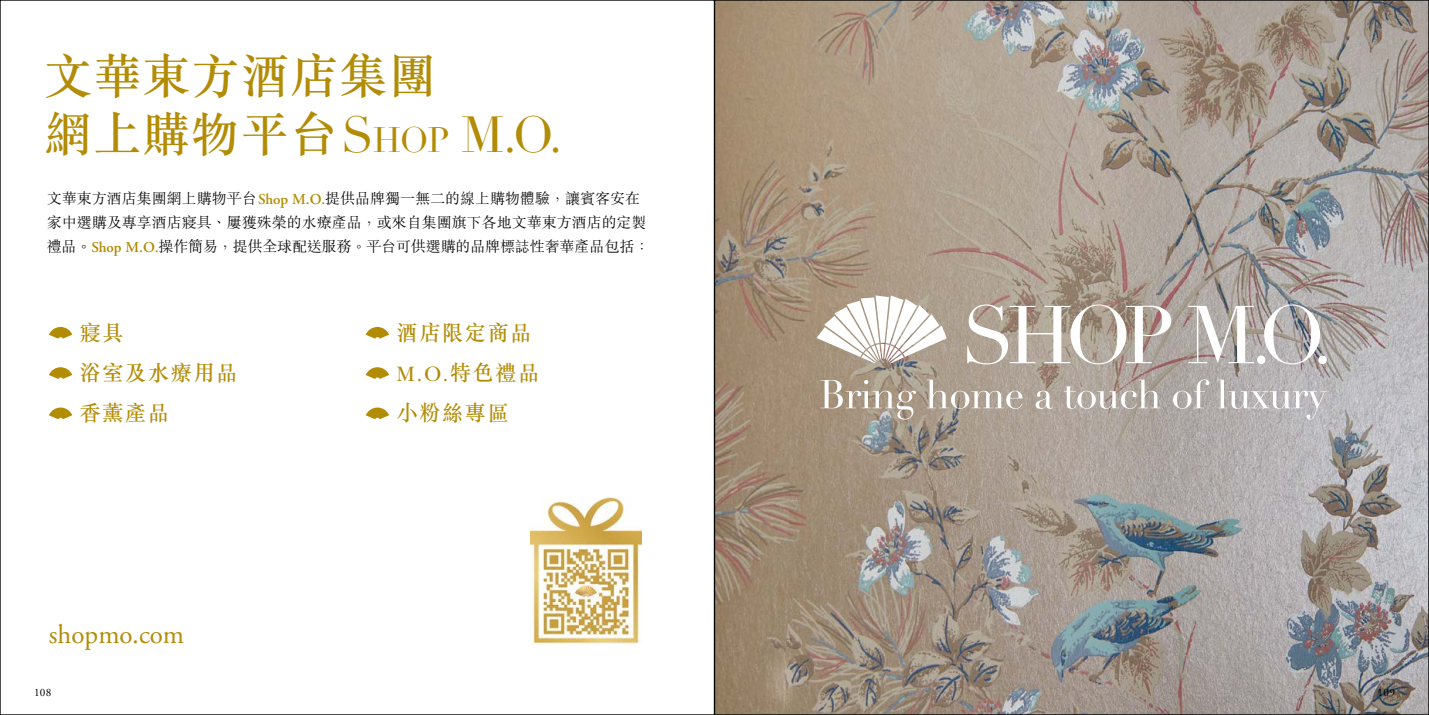
<style>
.page{position:relative;width:1429px;height:715px;background:#fff}
.page>*{position:absolute;margin:0;border:0;box-sizing:border-box;transform-origin:0 0}
.t1{font:500 48px/58.5px "M Sung HK";letter-spacing:.025em;color:#b38c06}
.t2{font:27px "Adobe Garamond Pro";color:#b38c06}
.t3{font:500 21.75px/40.2px "M Sung HK";letter-spacing:.08em;color:#b38c06}
.t4{font:300 15px/24px "M Sung HK";color:#000}
.t5{font:11.25px "Adobe Garamond Pro";letter-spacing:.03em;color:#000}
.s1{font-family:"Didot";font-weight:400;font-size:49.5px}
.s2{font-family:"Didot";font-weight:400;font-size:34.65px}
.s3{font-family:"Adobe Garamond Pro";font-weight:600;color:#b38c06}
</style>
<div class="page">
<img style="left:716px;top:2px;width:711px;height:710px">
<svg style="left:816px;top:295px;width:131px;height:68px"></svg>
<svg style="left:967px;top:304px;width:204px;height:60px"></svg>
<svg style="left:1188px;top:304px;width:139px;height:60px"></svg>
<svg style="left:820px;top:380px;width:96px;height:39px;background:#b6a898"></svg>
<svg style="left:926px;top:379px;width:96px;height:29px;background:#bbb1a5"></svg>
<svg style="left:1035px;top:390px;width:18px;height:18px"></svg>
<svg style="left:1063px;top:379px;width:97px;height:29px;background:#bdb5ae"></svg>
<svg style="left:1173px;top:379px;width:36px;height:29px"></svg>
<svg style="left:1217px;top:379px;width:109px;height:40px;background:#c0bdbe"></svg>
<img style="left:530px;top:497px;width:111px;height:147px">
<svg style="left:49px;top:327px;width:23px;height:11px"></svg>
<svg style="left:49px;top:367px;width:23px;height:12px"></svg>
<svg style="left:49px;top:407px;width:23px;height:12px"></svg>
<svg style="left:366px;top:327px;width:23px;height:11px"></svg>
<svg style="left:366px;top:367px;width:23px;height:12px"></svg>
<svg style="left:366px;top:407px;width:23px;height:12px"></svg>
<h1 class="t1" style="left:44px;top:45px;width:520px">文華東方酒店集團<br>網上購物平台<span class="s1">S</span><span class="s2">hop</span> <span class="s1">M.O.</span></h1>
<p class="t4" style="left:47px;top:186px;width:604px">文華東方酒店集團網上購物平台<span class="s3">Shop M.O.</span>提供品牌獨一無二的線上購物體驗，讓賓客安在家中選購及專享酒店寢具、屢獲殊榮的水療產品，或來自集團旗下各地文華東方酒店的定製禮品。<span class="s3">Shop M.O.</span>操作簡易，提供全球配送服務。平台可供選購的品牌標誌性奢華產品包括：</p>
<h3 class="t3" style="left:80px;top:312px;width:159px">寢具<br>浴室及水療用品香薰產品</h3>
<h3 class="t3" style="left:396px;top:312px;width:145px">酒店限定商品<br>M.O.特色禮品小粉絲專區</h3>
<h2 class="t2" style="left:49px;top:618px;width:137px">shopmo.com</h2>
<p class="t5" style="left:34px;top:685px;width:19px">108</p>
<p class="t5" style="left:1377px;top:685px;width:19px">109</p>
</div>
